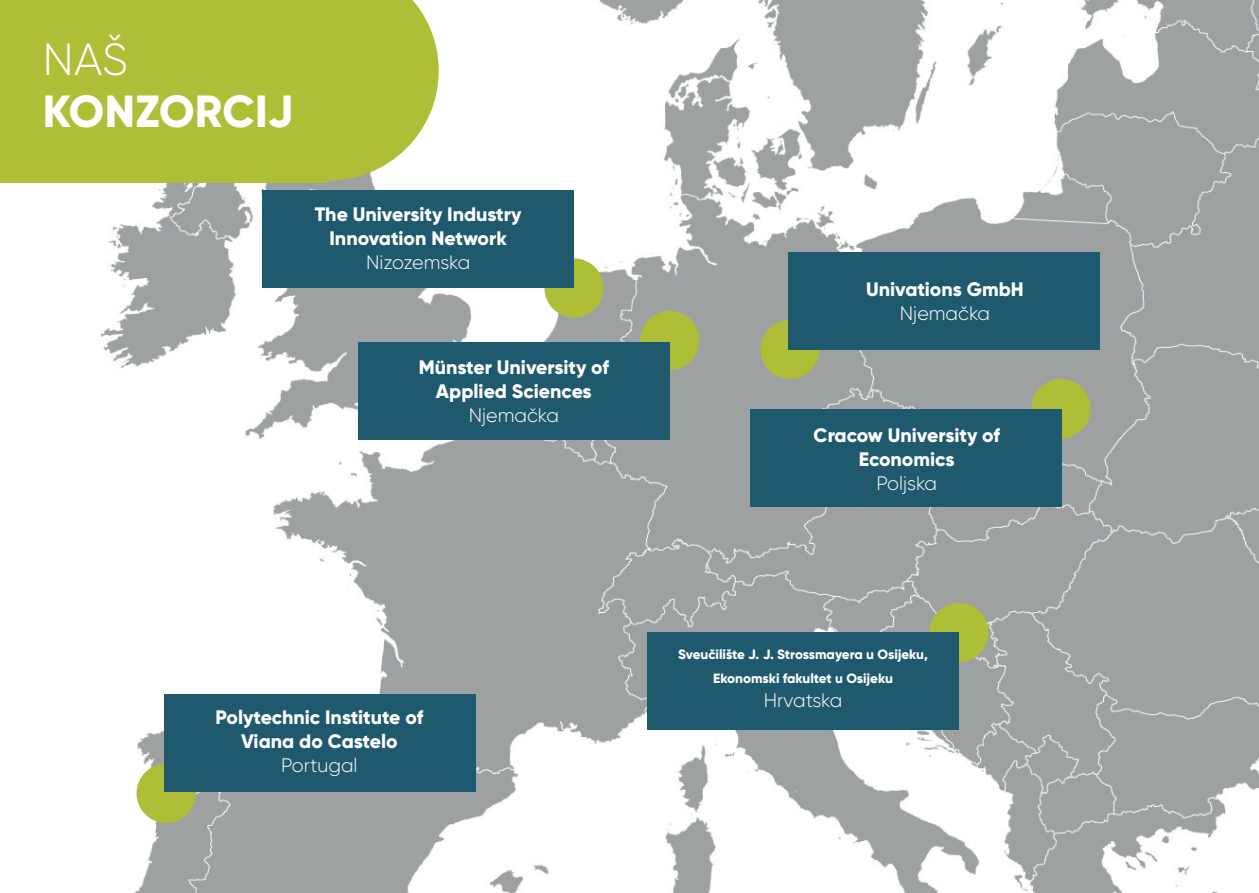
<style>
.page{position:relative;width:1259px;height:893px;background:#fff}
.page>*{position:absolute;margin:0;border:0;box-sizing:border-box;transform-origin:0 0}
.t1{font:800 45px "Gilroy";color:#fff}
.t2{font:300 45px "Gilroy";color:#fff}
.t3{font:800 19.5px/24px "Gilroy";color:#fff;text-align:center}
.t4{font:300 19.5px "Gilroy";color:#fff}
.t5{font:800 13.5px/24px "Gilroy";letter-spacing:-.005em;color:#fff;text-align:center}
</style>
<div class="page">
<img style="left:0;top:0;width:1259px;height:893px">
<div style="left:0;top:0;width:327px;height:182px;background:#aebe36"></div>
<svg style="left:327px;top:0;width:112px;height:181px"></svg>
<div style="left:136px;top:764px;width:60px;height:59px;background:#aebe36;border-radius:50%"></div>
<div style="left:640px;top:311px;width:59px;height:59px;background:#aebe36;border-radius:50%"></div>
<div style="left:760px;top:320px;width:59px;height:59px;background:#aebe36;border-radius:50%"></div>
<div style="left:929px;top:603px;width:59px;height:59px;background:#aebe36;border-radius:50%"></div>
<div style="left:358px;top:342px;width:312px;height:98px;background:#1f596d"></div>
<div style="left:1031px;top:379px;width:59px;height:59px;background:#aebe36;border-radius:50%"></div>
<div style="left:165px;top:694px;width:311px;height:98px;background:#1f596d"></div>
<div style="left:647px;top:632px;width:312px;height:98px;background:#1f596d"></div>
<div style="left:750px;top:409px;width:312px;height:97px;background:#1f596d"></div>
<div style="left:788px;top:252px;width:312px;height:98px;background:#1f596d"></div>
<div style="left:544px;top:258px;width:59px;height:60px;background:#aebe36;border-radius:50%"></div>
<div style="left:262px;top:190px;width:312px;height:98px;background:#1f596d"></div>
<h1 class="t2" style="left:43px;top:32px;width:87px">NAŠ</h1>
<h1 class="t1" style="left:43px;top:83px;width:252px">KONZORCIJ</h1>
<p class="t3" style="left:315px;top:202px;width:208px">The University Industry<br>Innovation Network</p>
<p class="t4" style="left:366px;top:250px;width:106px">Nizozemska</p>
<p class="t3" style="left:419px;top:355px;width:192px">Münster University of<br>Applied Sciences</p>
<p class="t4" style="left:469px;top:403px;width:92px">Njemačka</p>
<p class="t3" style="left:216px;top:705px;width:209px">Polytechnic Institute of<br>Viana do Castelo</p>
<p class="t4" style="left:281px;top:753px;width:78px">Portugal</p>
<p class="t3" style="left:866px;top:277px;width:159px">Univations GmbH</p>
<p class="t4" style="left:899px;top:301px;width:92px">Njemačka</p>
<p class="t3" style="left:813px;top:423px;width:188px">Cracow University of<br>Economics</p>
<p class="t4" style="left:876px;top:471px;width:62px">Poljska</p>
<p class="t5" style="left:678px;top:642px;width:251px">Sveučilište J. J. Strossmayera u Osijeku,<br>Ekonomski fakultet u Osijeku</p>
<p class="t4" style="left:764px;top:688px;width:80px">Hrvatska</p>
</div>
